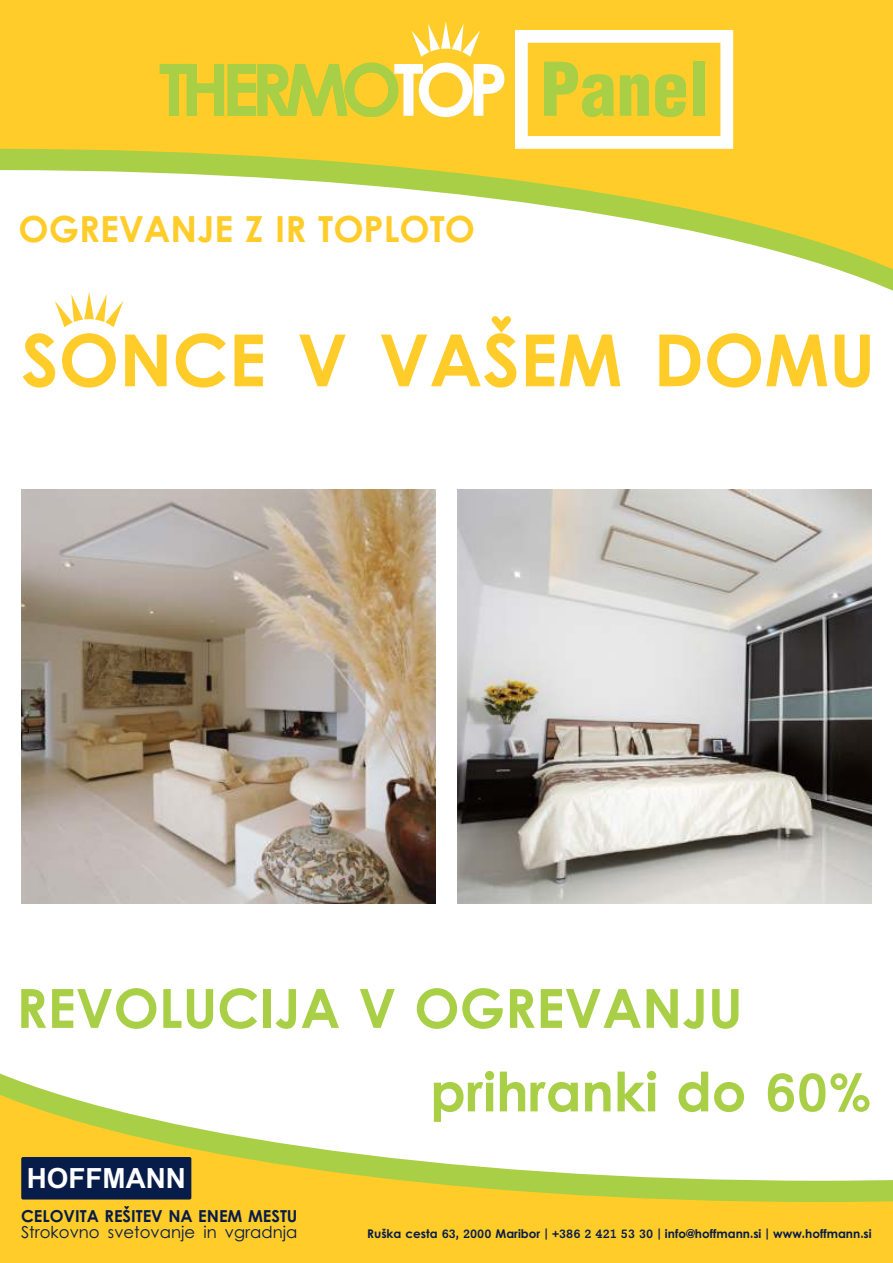
<style>
.page{position:relative;width:893px;height:1263px;background:#fff}
.page>*{position:absolute;margin:0;border:0;box-sizing:border-box;transform-origin:0 0}
.t1{font:900 condensed 72.15px "Helvetica";color:#a8cf45}
.t2{font:700 72px "Levenim";color:#ffcc29}
.t3{font:700 54px "Levenim";color:#a8cf45}
.t4{font:700 36px "Levenim";color:#ffcc29}
.t5{font:700 27.9px "Arial";color:#fefefe}
.t6{font:16.5px "Levenim";color:#071c49}
.t7{font:700 16.5px "Levenim";color:#071c49}
.t8{font:700 12px "Levenim";color:#071c49}
</style>
<div class="page">
<svg style="left:0;top:0;width:893px;height:279px;fill:#ffcc29"></svg>
<svg style="left:412px;top:21px;width:68px;height:36px"></svg>
<svg style="left:515px;top:30px;width:218px;height:119px"></svg>
<svg style="left:160px;top:63px;width:344px;height:54px;background:#dcd555"></svg>
<svg style="left:0;top:1080px;width:893px;height:183px"></svg>
<div style="left:21px;top:1157px;width:170px;height:42px;background:#071c49;border-radius:2px"></div>
<img style="left:21px;top:490px;width:415px;height:413px">
<img style="left:457px;top:490px;width:415px;height:413px">
<svg style="left:55px;top:292px;width:68px;height:35px"></svg>
<h3 class="t4" style="left:19px;top:208px;width:458px">OGREVANJE Z IR TOPLOTO</h3>
<h1 class="t1" style="left:540px;top:62px;width:170px">Panel</h1>
<h2 class="t2" style="left:21px;top:318px;width:855px">SONCE V VAŠEM DOMU</h2>
<h3 class="t3" style="left:16px;top:977px;width:728px">REVOLUCIJA V OGREVANJU</h3>
<h3 class="t3" style="left:430px;top:1060px;width:443px">prihranki do 60%</h3>
<h3 class="t5" style="left:27px;top:1168px;width:161px">HOFFMANN</h3>
<h3 class="t7" style="left:21px;top:1206px;width:278px">CELOVITA REŠITEV NA ENEM MESTU</h3>
<h3 class="t6" style="left:21px;top:1223px;width:278px">Strokovno svetovanje in vgradnja</h3>
<p class="t8" style="left:367px;top:1227px;width:506px">Ruška cesta 63, 2000 Maribor | +386 2 421 53 30 | info@hoffmann.si | www.hoffmann.si</p>
</div>
